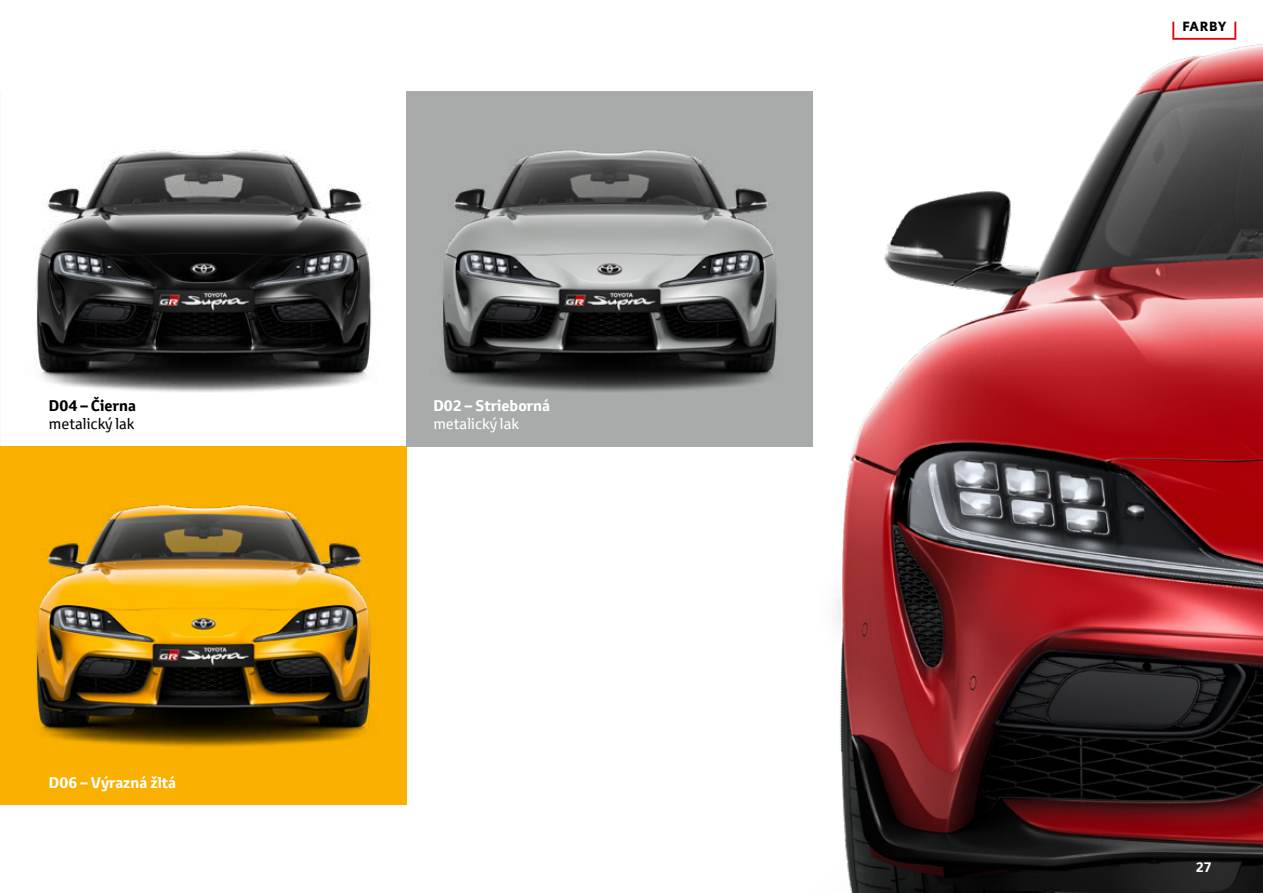
<style>
.page{position:relative;width:1263px;height:893px;background:#fff}
.page>*{position:absolute;margin:0;border:0;box-sizing:border-box;transform-origin:0 0}
.t1{font:700 15px "Toyota Text";color:#fff}
.t2{font:15px "Toyota Text";color:#fff}
.t3{font:15px "Toyota Text";color:#000}
.t4{font:700 15px "Toyota Text";color:#000}
.t5{font:700 13.5px "Toyota Text";color:#fff}
.t6{font:700 13.2px "Toyota Type";letter-spacing:.05em;color:#000}
</style>
<div class="page">
<img style="left:631px;top:21px;width:632px;height:872px">
<img style="left:34px;top:149px;width:338px;height:243px">
<svg style="left:0;top:446px;width:406px;height:359px;background:#c08c11"></svg>
<img style="left:406px;top:91px;width:407px;height:355px">
<hr style="left:1172px;top:38px;width:64px;height:2px;background:#e3000f">
<svg style="left:1172px;top:22px;width:2px;height:16px"></svg>
<svg style="left:1234px;top:22px;width:2px;height:16px"></svg>
<p class="t4" style="left:49px;top:395px;width:88px">D04 – Čierna</p>
<p class="t3" style="left:49px;top:413px;width:87px">metalický lak</p>
<p class="t1" style="left:49px;top:773px;width:129px">D06 – Výrazná žltá</p>
<p class="t1" style="left:433px;top:395px;width:118px">D02 – Strieborná</p>
<p class="t2" style="left:433px;top:413px;width:87px">metalický lak</p>
<p class="t6" style="left:1182px;top:16px;width:45px">FARBY</p>
<p class="t5" style="left:1196px;top:858px;width:18px">27</p>
</div>
